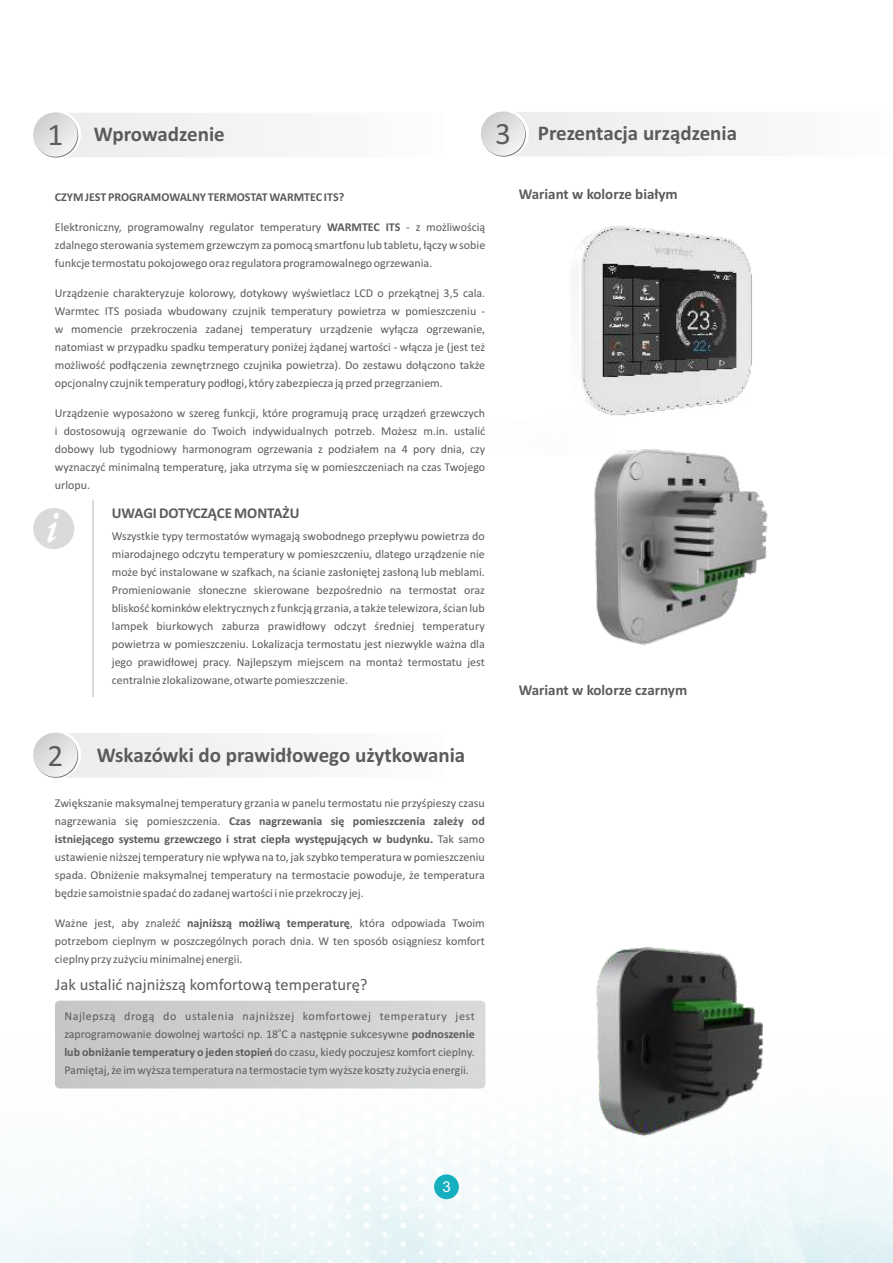
<style>
.page{position:relative;width:893px;height:1263px;background:#fff}
.page>*{position:absolute;margin:0;border:0;box-sizing:border-box;transform-origin:0 0}
.t1{font:italic 700 43.35px "Calisto";color:#fefefe;scale:.9 1}
.t2{font:31.35px "Calibri";color:#5b5b5b}
.t3{font:700 21px "Calibri";color:#5b5b5b}
.t4{font:16.5px "Calibri";color:#5b5b5b}
.t5{font:700 15px "Calibri";color:#5b5b5b}
.t6{font:15px "Arial";color:#fefefe}
.t7{font:12px/18px "Calibri";color:#5b5b5b;text-align:justify}
.t8{font:12px "Calibri";letter-spacing:.05em;color:#5b5b5b}
.t9{font:700 12px "Calibri";color:#5b5b5b}
.t10{font:6px "Calibri";color:#5b5b5b}
.s1{font-weight:400;font-size:31.35px;color:#727271}
.s2{font-weight:400;font-size:31.35px}
.s3{font-weight:700}
.s4{color:#727271}
.s5{font-weight:700;font-size:21px}
</style>
<div class="page">
<svg style="left:34px;top:113px;width:44px;height:45px"></svg>
<div style="left:33px;top:112px;width:45px;height:45px;background:linear-gradient(to bottom,#d1d1d1,#ebecec);border-radius:50%"></div>
<div style="left:64px;top:113px;width:209px;height:44px;background:#f0f1f1"></div>
<div style="left:34px;top:733px;width:44px;height:45px;background:#dfe0e0;border-radius:50%"></div>
<div style="left:33px;top:733px;width:45px;height:44px;background:#d4d5d5;border-radius:50%"></div>
<div style="left:64px;top:733px;width:209px;height:11px;background:#f0f1f1"></div>
<div style="left:481px;top:111px;width:44px;height:45px;background:linear-gradient(to bottom,#d0d1d1,#ececec);border-radius:50%"></div>
<div style="left:512px;top:112px;width:208px;height:44px;background:#f0f1f1"></div>
<hr style="left:92px;top:500px;width:2px;height:196px;background:#d9dada">
<div style="left:33px;top:508px;width:41px;height:41px;background:#d9dada;border-radius:50%"></div>
<img style="left:577px;top:225px;width:175px;height:191px">
<img style="left:594px;top:449px;width:174px;height:196px">
<img style="left:0;top:744px;width:893px;height:519px">
<div style="left:434px;top:1174px;width:25px;height:25px;background:#15afbf;border-radius:50%"></div>
<h3 class="t3" style="left:48px;top:125px;width:178px"><span class="s1">1</span> Wprowadzenie</h3>
<h3 class="t3" style="left:495px;top:124px;width:243px"><span class="s2">3</span><span class="s1">1</span> Prezentacja urządzenia</h3>
<p class="t9" style="left:55px;top:192px;width:291px">CZYM JEST PROGRAMOWALNY TERMOSTAT WARMTEC ITS?</p>
<p class="t7" style="left:55px;top:219px;width:432px">Elektroniczny, programowalny regulator temperatury <span class="s3">WARMTEC ITS</span> - z możliwością zdalnego sterowania systemem grzewczym za pomocą smartfonu lub tabletu, łączy w sobie funkcje termostatu pokojowego oraz regulatora programowalnego ogrzewania.</p>
<p class="t7" style="left:55px;top:285px;width:432px">Urządzenie charakteryzuje kolorowy, dotykowy wyświetlacz LCD o przekątnej 3,5 cala.<br>Warmtec ITS posiada wbudowany czujnik temperatury powietrza w pomieszczeniu - w momencie przekroczenia zadanej temperatury urządzenie wyłącza ogrzewanie, natomiast w przypadku spadku temperatury poniżej żądanej wartości - włącza je (jest też możliwość podłączenia zewnętrznego czujnika powietrza). Do zestawu dołączono także opcjonalny czujnik temperatury podłogi, który zabezpiecza ją przed przegrzaniem.</p>
<p class="t7" style="left:55px;top:405px;width:432px">Urządzenie wyposażono w szereg funkcji, które programują pracę urządzeń grzewczych i dostosowują ogrzewanie do Twoich indywidualnych potrzeb. Możesz m.in. ustalić dobowy lub tygodniowy harmonogram ogrzewania z podziałem na 4 pory dnia, czy wyznaczyć minimalną temperaturę, jaka utrzyma się w pomieszczeniach na czas Twojego urlopu.</p>
<h1 class="t1" style="left:46px;top:511px;width:14px">i</h1>
<p class="t5" style="left:112px;top:506px;width:189px">UWAGI DOTYCZĄCE MONTAŻU</p>
<p class="t7" style="left:112px;top:528px;width:375px">Wszystkie typy termostatów wymagają swobodnego przepływu powietrza do miarodajnego odczytu temperatury w pomieszczeniu, dlatego urządzenie nie może być instalowane w szafkach, na ścianie zasłoniętej zasłoną lub meblami.<br>Promieniowanie słoneczne skierowane bezpośrednio na termostat oraz bliskość kominków elektrycznych z funkcją grzania, a także telewizora, ścian lub lampek biurkowych zaburza prawidłowy odczyt średniej temperatury powietrza w pomieszczeniu. Lokalizacja termostatu jest niezwykle ważna dla jego prawidłowej pracy. Najlepszym miejscem na montaż termostatu jest centralnie zlokalizowane, otwarte pomieszczenie.</p>
<p class="t5" style="left:519px;top:188px;width:160px">Wariant w kolorze białym</p>
<p class="t5" style="left:519px;top:684px;width:170px">Wariant w kolorze czarnym</p>
<h2 class="t2" style="left:48px;top:742px;width:70px">2<span class="s4">1</span> <span class="s5">W</span></h2>
<h3 class="t3" style="left:115px;top:746px;width:352px">skazówki do prawidłowego użytkowania</h3>
<p class="t7" style="left:55px;top:795px;width:431px">Zwiększanie maksymalnej temperatury grzania w panelu termostatu nie przyśpieszy czasu nagrzewania się pomieszczenia. <span class="s3">Czas nagrzewania się pomieszczenia zależy od istniejącego systemu grzewczego i strat ciepła występujących w budynku.</span> Tak samo ustawienie niższej temperatury nie wpływa na to, jak szybko temperatura w pomieszczeniu spada. Obniżenie maksymalnej temperatury na termostacie powoduje, że temperatura będzie samoistnie spadać do zadanej wartości i nie przekroczy jej.</p>
<p class="t7" style="left:55px;top:915px;width:431px">Ważne jest, aby znaleźć <span class="s3">najniższą możliwą temperaturę</span>, która odpowiada Twoim potrzebom cieplnym w poszczególnych porach dnia. W ten sposób osiągniesz komfort cieplny przy zużyciu minimalnej energii.</p>
<h3 class="t4" style="left:55px;top:977px;width:314px">Jak ustalić najniższą komfortową temperaturę?</h3>
<p class="t8" style="left:64px;top:1011px;width:412px">Najlepszą drogą do ustalenia najniższej komfortowej temperatury jest</p>
<p class="t10" style="left:278px;top:1027px;width:5px">o</p>
<p class="t7" style="left:64px;top:1026px;width:412px">zaprogramowanie dowolnej wartości np. 18 C a następnie sukcesywne <span class="s3">podnoszenie lub obniżanie temperatury o jeden stopień</span> do czasu, kiedy poczujesz komfort cieplny.<br>Pamiętaj, że im wyższa temperatura na termostacie tym wyższe koszty zużycia energii.</p>
<p class="t6" style="left:442px;top:1181px;width:10px">3</p>
</div>
